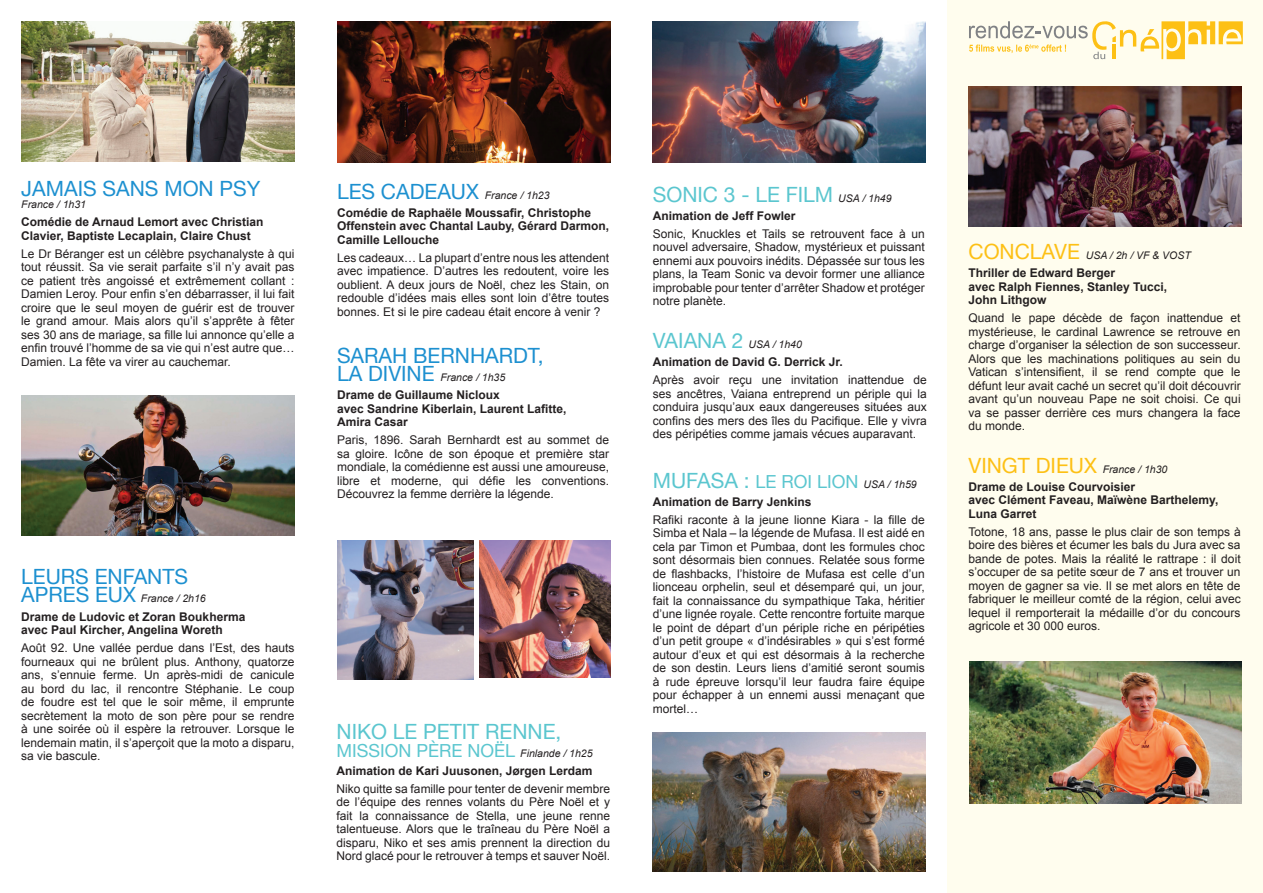
<style>
.page{position:relative;width:1263px;height:893px;background:#fff}
.page>*{position:absolute;margin:0;border:0;box-sizing:border-box;transform-origin:0 0}
.t1{font:21px "Helvetica Neue";color:#1d90d0}
.t2{font:21px "Helvetica Neue";color:#5bc6cf}
.t3{font:18px "Helvetica Neue";color:#5bc6cf}
.t4{font:12px/13.5px "Arial";color:#231f20;text-align:justify}
.t5{font:700 12px/13.5px "Arial";color:#231f20}
.t6{font:italic 10.5px "Arial";color:#231f20}
.s1{font-family:"Helvetica Neue";font-style:normal;font-size:21px;color:#1d90d0}
.s2{font-family:"Arial";font-style:italic;font-size:10.5px;color:#231f20}
.s3{font-family:"Helvetica Neue";font-style:normal;font-size:21px;color:#5bc6cf}
.s4{font-size:21px}
.s5{font-family:"Helvetica Neue";font-style:normal;font-size:21px;color:#fdc015}
</style>
<div class="page">
<div style="left:947px;top:0;width:316px;height:893px;background:#fffdee"></div>
<svg style="left:969px;top:21px;width:274px;height:38px"></svg>
<img style="left:479px;top:540px;width:131px;height:137px">
<img style="left:21px;top:396px;width:274px;height:140px">
<img style="left:968px;top:86px;width:274px;height:140px">
<img style="left:969px;top:661px;width:273px;height:143px">
<img style="left:21px;top:21px;width:273px;height:141px">
<img style="left:337px;top:21px;width:273px;height:142px">
<img style="left:653px;top:21px;width:273px;height:142px">
<img style="left:653px;top:733px;width:273px;height:139px">
<img style="left:337px;top:540px;width:136px;height:139px">
<p class="t1" style="left:21px;top:174px;width:241px">JAMAIS SANS MON PSY</p>
<p class="t6" style="left:21px;top:198px;width:66px">France / 1h31</p>
<p class="t5" style="left:21px;top:216px;width:244px">Comédie de Arnaud Lemort avec Christian<br>Clavier, Baptiste Lecaplain, Claire Chust</p>
<p class="t4" style="left:21px;top:247px;width:275px">Le Dr Béranger est un célèbre psychanalyste à qui tout réussit. Sa vie serait parfaite s’il n’y avait pas ce patient très angoissé et extrêmement collant :<br>Damien Leroy. Pour enfin s’en débarrasser, il lui fait croire que le seul moyen de guérir est de trouver le grand amour. Mais alors qu’il s’apprête à fêter ses 30 ans de mariage, sa fille lui annonce qu’elle a enfin trouvé l’homme de sa vie qui n’est autre que… Damien. La fête va virer au cauchemar.</p>
<p class="t1" style="left:21px;top:562px;width:168px">LEURS ENFANTS</p>
<p class="t6" style="left:21px;top:592px;width:186px"><span class="s1">APRES EUX</span> France / 2h16</p>
<p class="t5" style="left:21px;top:610px;width:226px">Drame de Ludovic et Zoran Boukherma</p>
<p class="t5" style="left:21px;top:623px;width:203px">avec Paul Kircher, Angelina Woreth</p>
<p class="t4" style="left:21px;top:641px;width:275px">Août 92. Une vallée perdue dans l’Est, des hauts fourneaux qui ne brûlent plus. Anthony, quatorze ans, s’ennuie ferme. Un après-midi de canicule au bord du lac, il rencontre Stéphanie. Le coup de foudre est tel que le soir même, il emprunte secrètement la moto de son père pour se rendre à une soirée où il espère la retrouver. Lorsque le lendemain matin, il s’aperçoit que la moto a disparu, sa vie bascule.</p>
<p class="t6" style="left:337px;top:188px;width:214px"><span class="s1">LES CADEAUX</span> France / 1h23</p>
<p class="t5" style="left:337px;top:206px;width:274px">Comédie de Raphaële Moussafir, Christophe<br>Offenstein avec Chantal Lauby, Gérard Darmon,<br>Camille Lellouche</p>
<p class="t4" style="left:337px;top:251px;width:274px">Les cadeaux… La plupart d’entre nous les attendent avec impatience. D’autres les redoutent, voire les oublient. A deux jours de Noël, chez les Stain, on redouble d’idées mais elles sont loin d’être toutes bonnes. Et si le pire cadeau était encore à venir ?</p>
<p class="t1" style="left:337px;top:341px;width:208px">SARAH BERNHARDT,</p>
<p class="t6" style="left:337px;top:371px;width:170px"><span class="s1">LA DIVINE</span> France / 1h35</p>
<p class="t5" style="left:337px;top:389px;width:164px">Drame de Guillaume Nicloux</p>
<p class="t5" style="left:337px;top:402px;width:231px">avec Sandrine Kiberlain, Laurent Lafitte,</p>
<p class="t5" style="left:337px;top:416px;width:72px">Amira Casar</p>
<p class="t4" style="left:337px;top:434px;width:274px">Paris, 1896. Sarah Bernhardt est au sommet de sa gloire. Icône de son époque et première star mondiale, la comédienne est aussi une amoureuse, libre et moderne, qui défie les conventions.<br>Découvrez la femme derrière la légende.</p>
<p class="t2" style="left:336px;top:716px;width:226px">NIKO LE PETIT RENNE,</p>
<p class="t3" style="left:336px;top:737px;width:258px">MISSION PÈRE NOËL <span class="s2">Finlande / 1h25</span></p>
<p class="t5" style="left:336px;top:764px;width:258px">Animation de Kari Juusonen, Jørgen Lerdam</p>
<p class="t4" style="left:336px;top:782px;width:275px">Niko quitte sa famille pour tenter de devenir membre de l’équipe des rennes volants du Père Noël et y fait la connaissance de Stella, une jeune renne talentueuse. Alors que le traîneau du Père Noël a disparu, Niko et ses amis prennent la direction du Nord glacé pour le retrouver à temps et sauver Noël.</p>
<p class="t2" style="left:653px;top:179px;width:240px">SONIC 3 - LE FILM <span class="s2">USA / 1h49</span></p>
<p class="t5" style="left:653px;top:209px;width:144px">Animation de Jeff Fowler</p>
<p class="t4" style="left:653px;top:227px;width:274px">Sonic, Knuckles et Tails se retrouvent face à un nouvel adversaire, Shadow, mystérieux et puissant ennemi aux pouvoirs inédits. Dépassée sur tous les plans, la Team Sonic va devoir former une alliance improbable pour tenter d’arrêter Shadow et protéger notre planète.</p>
<p class="t6" style="left:653px;top:338px;width:151px"><span class="s3">VAIANA 2</span> USA / 1h40</p>
<p class="t5" style="left:653px;top:356px;width:192px">Animation de David G. Derrick Jr.</p>
<p class="t4" style="left:653px;top:374px;width:276px">Après avoir reçu une invitation inattendue de ses ancêtres, Vaiana entreprend un périple qui la conduira jusqu’aux eaux dangereuses situées aux confins des mers des îles du Pacifique. Elle y vivra des péripéties comme jamais vécues auparavant.</p>
<p class="t3" style="left:653px;top:468px;width:266px"><span class="s4">MUFASA :</span> LE ROI LION <span class="s2">USA / 1h59</span></p>
<p class="t5" style="left:653px;top:495px;width:160px">Animation de Barry Jenkins</p>
<p class="t4" style="left:653px;top:513px;width:274px">Rafiki raconte à la jeune lionne Kiara - la fille de Simba et Nala – la légende de Mufasa. Il est aidé en cela par Timon et Pumbaa, dont les formules choc sont désormais bien connues. Relatée sous forme de flashbacks, l’histoire de Mufasa est celle d’un lionceau orphelin, seul et désemparé qui, un jour, fait la connaissance du sympathique Taka, héritier d’une lignée royale. Cette rencontre fortuite marque le point de départ d’un périple riche en péripéties d’un petit groupe « d’indésirables » qui s’est formé autour d’eux et qui est désormais à la recherche de son destin. Leurs liens d’amitié seront soumis à rude épreuve lorsqu’il leur faudra faire équipe pour échapper à un ennemi aussi menaçant que mortel…</p>
<p class="t6" style="left:968px;top:249px;width:224px"><span class="s5">CONCLAVE</span> USA / 2h / VF &amp; VOST</p>
<p class="t5" style="left:968px;top:267px;width:148px">Thriller de Edward Berger</p>
<p class="t5" style="left:968px;top:280px;width:200px">avec Ralph Fiennes, Stanley Tucci,</p>
<p class="t5" style="left:968px;top:294px;width:79px">John Lithgow</p>
<p class="t4" style="left:968px;top:311px;width:274px">Quand le pape décède de façon inattendue et mystérieuse, le cardinal Lawrence se retrouve en charge d’organiser la sélection de son successeur.<br>Alors que les machinations politiques au sein du Vatican s’intensifient, il se rend compte que le défunt leur avait caché un secret qu’il doit découvrir avant qu’un nouveau Pape ne soit choisi. Ce qui va se passer derrière ces murs changera la face du monde.</p>
<p class="t6" style="left:968px;top:462px;width:200px"><span class="s5">VINGT DIEUX</span> France / 1h30</p>
<p class="t5" style="left:968px;top:480px;width:168px">Drame de Louise Courvoisier</p>
<p class="t5" style="left:968px;top:494px;width:251px">avec Clément Faveau, Maïwène Barthelemy,<br>Luna Garret</p>
<p class="t4" style="left:968px;top:525px;width:274px">Totone, 18 ans, passe le plus clair de son temps à boire des bières et écumer les bals du Jura avec sa bande de potes. Mais la réalité le rattrape : il doit s’occuper de sa petite sœur de 7 ans et trouver un moyen de gagner sa vie. Il se met alors en tête de fabriquer le meilleur comté de la région, celui avec lequel il remporterait la médaille d’or du concours agricole et 30 000 euros.</p>
</div>
